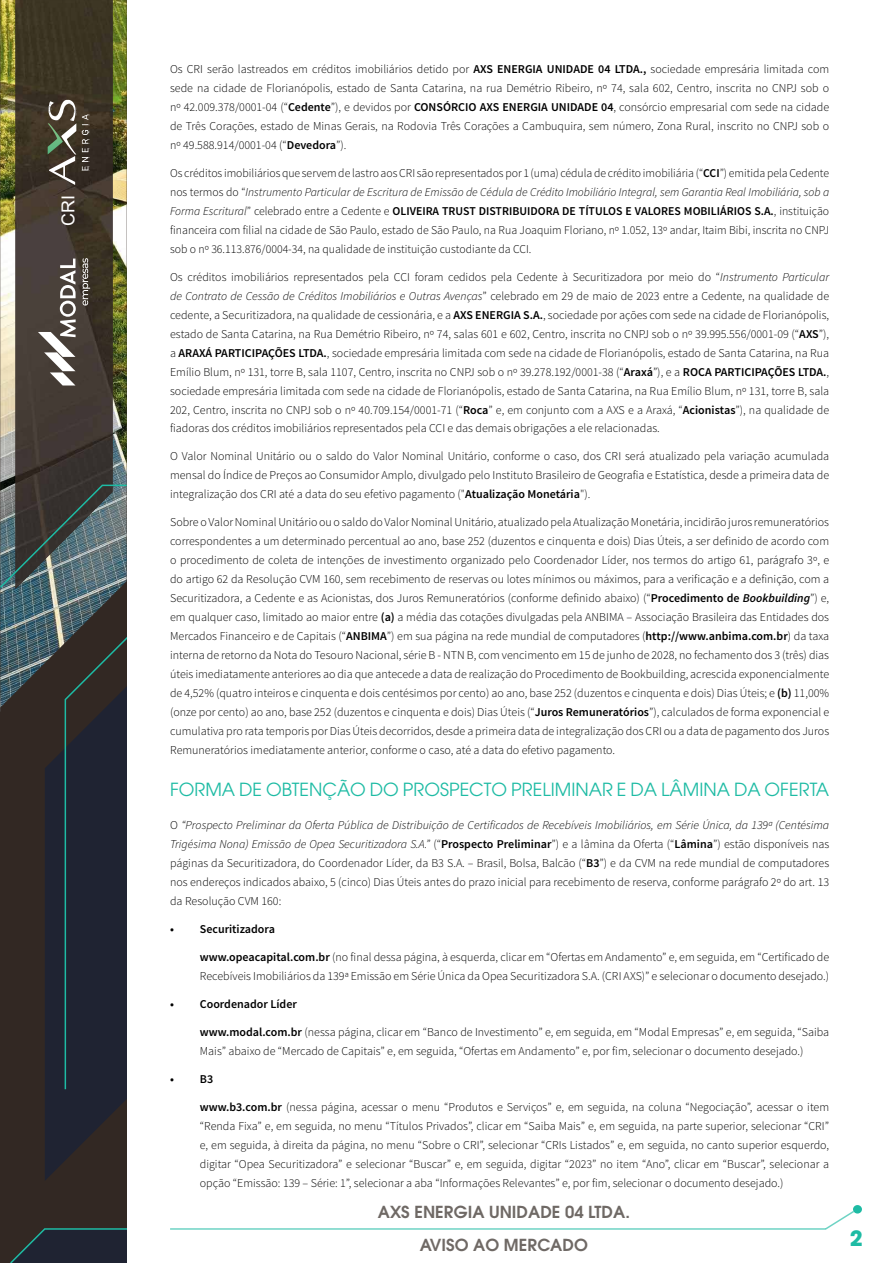
<style>
.page{position:relative;width:893px;height:1263px;background:#fff}
.page>*{position:absolute;margin:0;border:0;box-sizing:border-box;transform-origin:0 0}
.t1{font:700 21px "ITC Avant Garde Pro";color:#1ebba4}
.t2{font:18px "ITC Avant Garde Pro";color:#1ebba4}
.t3{font:17.85px "Arial";color:#fff}
.t4{font:600 16.5px/33px "ITC Avant Garde Pro";color:#6f6965;text-align:center}
.t5{font:300 12px/19px "Source Sans Pro";color:#000;text-align:justify}
.t6{font:600 12px "Source Sans Pro";color:#000}
.s1{font-weight:600}
.s2{font-style:italic}
.s3{font-weight:600;font-style:italic}
</style>
<div class="page">
<hr style="left:170px;top:1228px;width:656px;height:2px;background:#1ebba4">
<div style="left:0;top:0;width:127px;height:1263px;background:#322823"></div>
<img style="left:0;top:0;width:127px;height:485px">
<img style="left:15px;top:0;width:98px;height:485px">
<svg style="left:0;top:485px;width:127px;height:95px"></svg>
<svg style="left:38px;top:259px;width:38px;height:126px;background:#77706c"></svg>
<svg style="left:83px;top:258px;width:7px;height:48px"></svg>
<svg style="left:48px;top:100px;width:28px;height:85px"></svg>
<svg style="left:82px;top:114px;width:6px;height:56px"></svg>
<svg style="left:10px;top:1228px;width:117px;height:35px;background:#212a35"></svg>
<svg style="left:0;top:580px;width:127px;height:132px"></svg>
<svg style="left:45px;top:632px;width:82px;height:548px"></svg>
<div style="left:853px;top:1205px;width:9px;height:8px;background:#1ebba4;border-radius:50%"></div>
<svg style="left:823px;top:1210px;width:33px;height:20px"></svg>
<h3 class="t3" style="left:56px;top:226px;width:32px;rotate:-90deg">CRI</h3>
<p class="t5" style="left:170px;top:59px;width:661px">Os CRI serão lastreados em créditos imobiliários detido por <span class="s1">AXS ENERGIA UNIDADE 04 LTDA.,</span> sociedade empresária limitada com sede na cidade de Florianópolis, estado de Santa Catarina, na rua Demétrio Ribeiro, nº 74, sala 602, Centro, inscrita no CNPJ sob o nº 42.009.378/0001-04 (“<span class="s1">Cedente</span>”), e devidos por <span class="s1">CONSÓRCIO AXS ENERGIA UNIDADE 04</span>, consórcio empresarial com sede na cidade de Três Corações, estado de Minas Gerais, na Rodovia Três Corações a Cambuquira, sem número, Zona Rural, inscrito no CNPJ sob o nº 49.588.914/0001-04 (“<span class="s1">Devedora</span>”).</p>
<p class="t5" style="left:170px;top:163px;width:661px">Os créditos imobiliários que servem de lastro aos CRI são representados por 1 (uma) cédula de crédito imobiliária (“<span class="s1">CCI</span>”) emitida pela Cedente nos termos do “<span class="s2">Instrumento Particular de Escritura de Emissão de Cédula de Crédito Imobiliário Integral, sem Garantia Real Imobiliária, sob a Forma Escritural</span>” celebrado entre a Cedente e <span class="s1">OLIVEIRA TRUST DISTRIBUIDORA DE TÍTULOS E VALORES MOBILIÁRIOS S.A.</span>, instituição financeira com filial na cidade de São Paulo, estado de São Paulo, na Rua Joaquim Floriano, nº 1.052, 13º andar, Itaim Bibi, inscrita no CNPJ sob o nº 36.113.876/0004-34, na qualidade de instituição custodiante da CCI.</p>
<p class="t5" style="left:170px;top:267px;width:661px">Os créditos imobiliários representados pela CCI foram cedidos pela Cedente à Securitizadora por meio do “<span class="s2">Instrumento Particular de Contrato de Cessão de Créditos Imobiliários e Outras Avenças</span>” celebrado em 29 de maio de 2023 entre a Cedente, na qualidade de cedente, a Securitizadora, na qualidade de cessionária, e a <span class="s1">AXS ENERGIA S.A.</span>, sociedade por ações com sede na cidade de Florianópolis, estado de Santa Catarina, na Rua Demétrio Ribeiro, nº 74, salas 601 e 602, Centro, inscrita no CNPJ sob o nº 39.995.556/0001-09 (“<span class="s1">AXS</span>”), a <span class="s1">ARAXÁ PARTICIPAÇÕES LTDA.</span>, sociedade empresária limitada com sede na cidade de Florianópolis, estado de Santa Catarina, na Rua Emílio Blum, nº 131, torre B, sala 1107, Centro, inscrita no CNPJ sob o nº 39.278.192/0001-38 (“<span class="s1">Araxá</span>”), e a <span class="s1">ROCA PARTICIPAÇÕES LTDA.</span>, sociedade empresária limitada com sede na cidade de Florianópolis, estado de Santa Catarina, na Rua Emílio Blum, nº 131, torre B, sala 202, Centro, inscrita no CNPJ sob o nº 40.709.154/0001-71 (“<span class="s1">Roca</span>” e, em conjunto com a AXS e a Araxá, “<span class="s1">Acionistas</span>”), na qualidade de fiadoras dos créditos imobiliários representados pela CCI e das demais obrigações a ele relacionadas.</p>
<p class="t5" style="left:170px;top:447px;width:661px">O Valor Nominal Unitário ou o saldo do Valor Nominal Unitário, conforme o caso, dos CRI será atualizado pela variação acumulada mensal do Índice de Preços ao Consumidor Amplo, divulgado pelo Instituto Brasileiro de Geografia e Estatística, desde a primeira data de integralização dos CRI até a data do seu efetivo pagamento ("<span class="s1">Atualização Monetária</span>").</p>
<p class="t5" style="left:170px;top:513px;width:661px">Sobre o Valor Nominal Unitário ou o saldo do Valor Nominal Unitário, atualizado pela Atualização Monetária, incidirão juros remuneratórios correspondentes a um determinado percentual ao ano, base 252 (duzentos e cinquenta e dois) Dias Úteis, a ser definido de acordo com o procedimento de coleta de intenções de investimento organizado pelo Coordenador Líder, nos termos do artigo 61, parágrafo 3º, e do artigo 62 da Resolução CVM 160, sem recebimento de reservas ou lotes mínimos ou máximos, para a verificação e a definição, com a Securitizadora, a Cedente e as Acionistas, dos Juros Remuneratórios (conforme definido abaixo) (“<span class="s1">Procedimento de</span> <span class="s3">Bookbuilding</span>”) e, em qualquer caso, limitado ao maior entre <span class="s1">(a)</span> a média das cotações divulgadas pela ANBIMA – Associação Brasileira das Entidades dos Mercados Financeiro e de Capitais (“<span class="s1">ANBIMA</span>”) em sua página na rede mundial de computadores (<span class="s1">http://www.anbima.com.br</span>) da taxa interna de retorno da Nota do Tesouro Nacional, série B - NTN B, com vencimento em 15 de junho de 2028, no fechamento dos 3 (três) dias úteis imediatamente anteriores ao dia que antecede a data de realização do Procedimento de Bookbuilding, acrescida exponencialmente de 4,52% (quatro inteiros e cinquenta e dois centésimos por cento) ao ano, base 252 (duzentos e cinquenta e dois) Dias Úteis; e <span class="s1">(b)</span> 11,00% (onze por cento) ao ano, base 252 (duzentos e cinquenta e dois) Dias Úteis (“<span class="s1">Juros Remuneratórios</span>”), calculados de forma exponencial e cumulativa pro rata temporis por Dias Úteis decorridos, desde a primeira data de integralização dos CRI ou a data de pagamento dos Juros Remuneratórios imediatamente anterior, conforme o caso, até a data do efetivo pagamento.</p>
<h2 class="t2" style="left:170px;top:778px;width:661px">FORMA DE OBTENÇÃO DO PROSPECTO PRELIMINAR E DA LÂMINA DA OFERTA</h2>
<p class="t5" style="left:170px;top:815px;width:661px">O <span class="s2">“Prospecto Preliminar da Oferta Pública de Distribuição de Certificados de Recebíveis Imobiliários, em Série Única, da 139ª (Centésima Trigésima Nona) Emissão de Opea Securitizadora S.A.”</span> (“<span class="s1">Prospecto Preliminar</span>”) e a lâmina da Oferta (“<span class="s1">Lâmina</span>”) estão disponíveis nas páginas da Securitizadora, do Coordenador Líder, da B3 S.A. – Brasil, Bolsa, Balcão (“<span class="s1">B3</span>”) e da CVM na rede mundial de computadores nos endereços indicados abaixo, 5 (cinco) Dias Úteis antes do prazo inicial para recebimento de reserva, conforme parágrafo 2º do art. 13 da Resolução CVM 160:</p>
<p class="t6" style="left:170px;top:921px;width:106px">• Securitizadora</p>
<p class="t5" style="left:200px;top:947px;width:631px"><span class="s1">www.opeacapital.com.br</span> (no final dessa página, à esquerda, clicar em “Ofertas em Andamento” e, em seguida, em “Certificado de<br>Recebíveis Imobiliários da 139ª Emissão em Série Única da Opea Securitizadora S.A. (CRI AXS)” e selecionar o documento desejado.)</p>
<p class="t6" style="left:170px;top:996px;width:128px">• Coordenador Líder</p>
<p class="t5" style="left:200px;top:1022px;width:631px"><span class="s1">www.modal.com.br</span> (nessa página, clicar em “Banco de Investimento” e, em seguida, em “Modal Empresas” e, em seguida, “Saiba<br>Mais” abaixo de “Mercado de Capitais” e, em seguida, “Ofertas em Andamento” e, por fim, selecionar o documento desejado.)</p>
<p class="t6" style="left:170px;top:1071px;width:45px">• B3</p>
<p class="t5" style="left:200px;top:1097px;width:631px"><span class="s1">www.b3.com.br</span> (nessa página, acessar o menu “Produtos e Serviços” e, em seguida, na coluna “Negociação”, acessar o item “Renda Fixa” e, em seguida, no menu “Títulos Privados”, clicar em “Saiba Mais” e, em seguida, na parte superior, selecionar “CRI” e, em seguida, à direita da página, no menu “Sobre o CRI”, selecionar “CRIs Listados” e, em seguida, no canto superior esquerdo, digitar “Opea Securitizadora” e selecionar “Buscar” e, em seguida, digitar “2023” no item “Ano”, clicar em “Buscar”, selecionar a opção “Emissão: 139 – Série: 1”, selecionar a aba “Informações Relevantes” e, por fim, selecionar o documento desejado.)</p>
<h3 class="t4" style="left:378px;top:1195px;width:254px">AXS ENERGIA UNIDADE 04 LTDA.<br>AVISO AO MERCADO</h3>
<h1 class="t1" style="left:850px;top:1224px;width:14px">2</h1>
</div>
